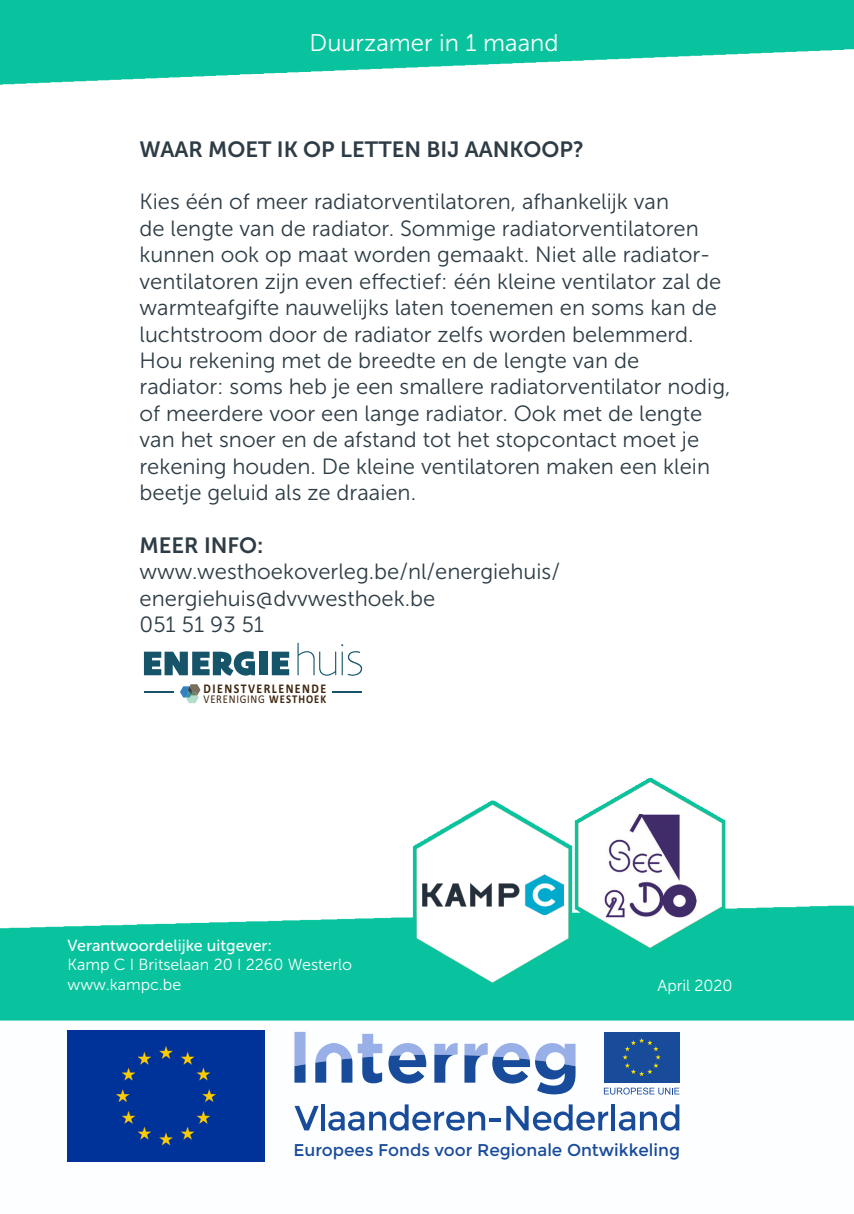
<style>
.page{position:relative;width:854px;height:1214px;background:#fff}
.page>*{position:absolute;margin:0;border:0;box-sizing:border-box;transform-origin:0 0}
.t1{font:24px "Museo Sans 300";color:#fff}
.t2{font:22px/26.4px "Museo Sans 300";color:#2d3c45}
.t3{font:22px "Museo Sans 700";color:#2d3c45}
.t4{font:17px "Montserrat";color:#194b9b}
.t5{font:16px "Museo Sans 300";color:#fff}
.t6{font:16px "Museo Sans 500";color:#fff}
.t7{font:700 13.4px "Calibri";letter-spacing:.12em;color:#3e260d;scale:.89 1}
.t8{font:12px "Calibri";letter-spacing:.07em;color:#3e260d;scale:.89 1}
.s1{font-family:"Museo Sans 700"}
.s2{font-weight:700}
</style>
<div class="page">
<img style="left:0;top:0;width:853px;height:1162px">
<img style="left:603px;top:814px;width:93px;height:105px">
<img style="left:422px;top:874px;width:141px;height:40px">
<div style="left:68px;top:1030px;width:196px;height:131px;background:#039"></div>
<svg style="left:294px;top:1031px;width:11px;height:51px"></svg>
<svg style="left:388px;top:1042px;width:38px;height:41px"></svg>
<svg style="left:434px;top:1042px;width:23px;height:40px"></svg>
<svg style="left:464px;top:1042px;width:111px;height:52px"></svg>
<svg style="left:315px;top:1033px;width:67px;height:50px"></svg>
<div style="left:603px;top:1031px;width:76px;height:51px;background:#194b9b"></div>
<svg style="left:622px;top:1038px;width:38px;height:38px"></svg>
<svg style="left:603px;top:1087px;width:76px;height:7px"></svg>
<svg style="left:294px;top:1105px;width:24px;height:25px"></svg>
<hr style="left:321px;top:1104px;width:3px;height:26px;background:#194b9b">
<svg style="left:328px;top:1104px;width:157px;height:26px"></svg>
<svg style="left:489px;top:1117px;width:12px;height:4px"></svg>
<svg style="left:506px;top:1104px;width:102px;height:26px"></svg>
<hr style="left:611px;top:1104px;width:4px;height:26px;background:#194b9b">
<svg style="left:618px;top:1104px;width:61px;height:26px"></svg>
<svg style="left:144px;top:651px;width:111px;height:24px"></svg>
<div style="left:259px;top:651px;width:8px;height:24px;background:#16546a"></div>
<svg style="left:272px;top:651px;width:17px;height:24px"></svg>
<svg style="left:297px;top:642px;width:65px;height:33px"></svg>
<svg style="left:144px;top:691px;width:29px;height:1px"></svg>
<hr style="left:332px;top:691px;width:30px;height:1px;background:#16546a">
<svg style="left:180px;top:684px;width:20px;height:19px"></svg>
<p class="t1" style="left:309px;top:29px;width:250px">Duurzamer in 1 maand</p>
<p class="t3" style="left:139px;top:137px;width:445px">WAAR MOET IK OP LETTEN BIJ AANKOOP?</p>
<p class="t2" style="left:139px;top:189px;width:583px">Kies één of meer radiatorventilatoren, afhankelijk van<br>de lengte van de radiator. Sommige radiatorventilatoren kunnen ook op maat worden gemaakt. Niet alle radiator&shy;ventilatoren zijn even effectief: één kleine ventilator zal de warmteafgifte nauwelijks laten toenemen en soms kan de luchtstroom door de radiator zelfs worden belemmerd.<br>Hou rekening met de breedte en de lengte van de</p>
<p class="t2" style="left:139px;top:374px;width:592px">radiator: soms heb je een smallere radiatorventilator nodig, of meerdere voor een lange radiator. Ook met de lengte van het snoer en de afstand tot het stopcontact moet je rekening houden. De kleine ventilatoren maken een klein beetje geluid als ze draaien.</p>
<p class="t2" style="left:139px;top:532px;width:422px"><span class="s1">MEER INFO: </span>www.westhoekoverleg.be/nl/energiehuis/</p>
<p class="t2" style="left:139px;top:585px;width:297px">energiehuis@dvvwesthoek.be</p>
<p class="t2" style="left:139px;top:611px;width:126px">051 51 93 51</p>
<p class="t7" style="left:203px;top:678px;width:139px">DIENSTVERLENENDE</p>
<p class="t8" style="left:203px;top:691px;width:139px">VERENIGING <span class="s2">WESTHOEK</span></p>
<p class="t6" style="left:68px;top:936px;width:206px">Verantwoordelijke uitgever:</p>
<p class="t5" style="left:68px;top:956px;width:286px">Kamp C I Britselaan 20 I 2260 Westerlo</p>
<p class="t5" style="left:68px;top:975px;width:115px">www.kampc.be</p>
<p class="t5" style="left:657px;top:977px;width:77px">April 2020</p>
<p class="t4" style="left:293px;top:1139px;width:388px">Europees Fonds voor Regionale Ontwikkeling</p>
</div>
